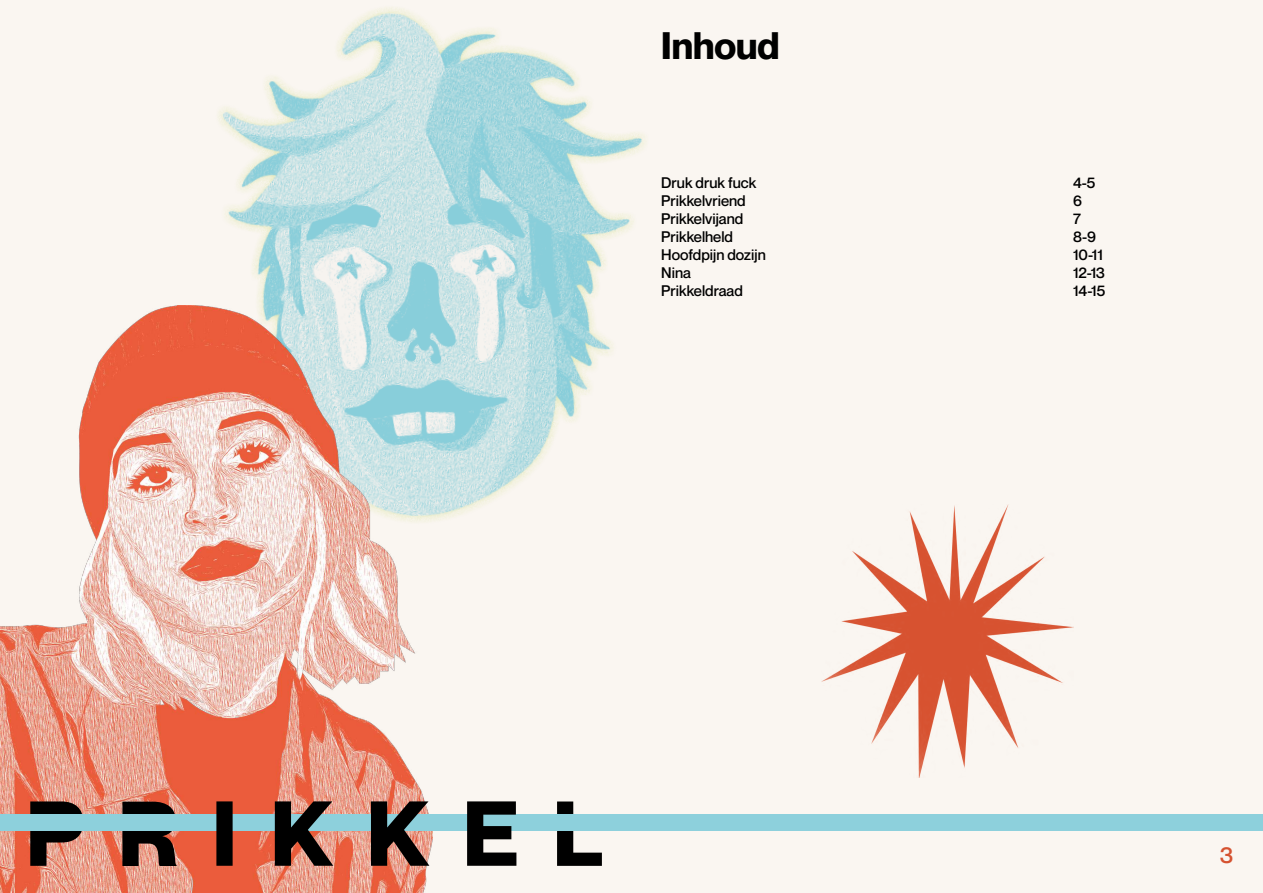
<style>
.page{position:relative;width:1263px;height:893px;background:#faf6f1}
.page>*{position:absolute;margin:0;border:0;box-sizing:border-box;transform-origin:0 0}
.t1{font:700 37.5px "Neue Montreal";color:#000}
.t2{font:500 22.5px "Neue Montreal";color:#d55230}
.t3{font:500 15px/18px "Neue Montreal";color:#000}
</style>
<div class="page">
<img style="left:218px;top:8px;width:428px;height:513px">
<img style="left:0;top:305px;width:432px;height:588px">
<svg style="left:122px;top:802px;width:57px;height:64px;background:#442b25"></svg>
<svg style="left:557px;top:801px;width:45px;height:65px"></svg>
<svg style="left:30px;top:801px;width:53px;height:65px;background:#5f4139"></svg>
<div style="left:0;top:814px;width:1263px;height:17px;background:#8dd0dc"></div>
<svg style="left:216px;top:801px;width:300px;height:65px"></svg>
<img style="left:821px;top:504px;width:252px;height:274px">
<h1 class="t1" style="left:661px;top:22px;width:120px">Inhoud</h1>
<p class="t3" style="left:661px;top:173px;width:106px">Druk druk fuck<br>Prikkelvriend<br>Prikkelvijand<br>Prikkelheld<br>Hoofdpijn dozijn<br>Nina<br>Prikkeldraad</p>
<p class="t3" style="left:1073px;top:173px;width:34px">4-5<br>6<br>7<br>8-9<br>10-11<br>12-13<br>14-15</p>
<h2 class="t2" style="left:1220px;top:841px;width:15px">3</h2>
</div>
